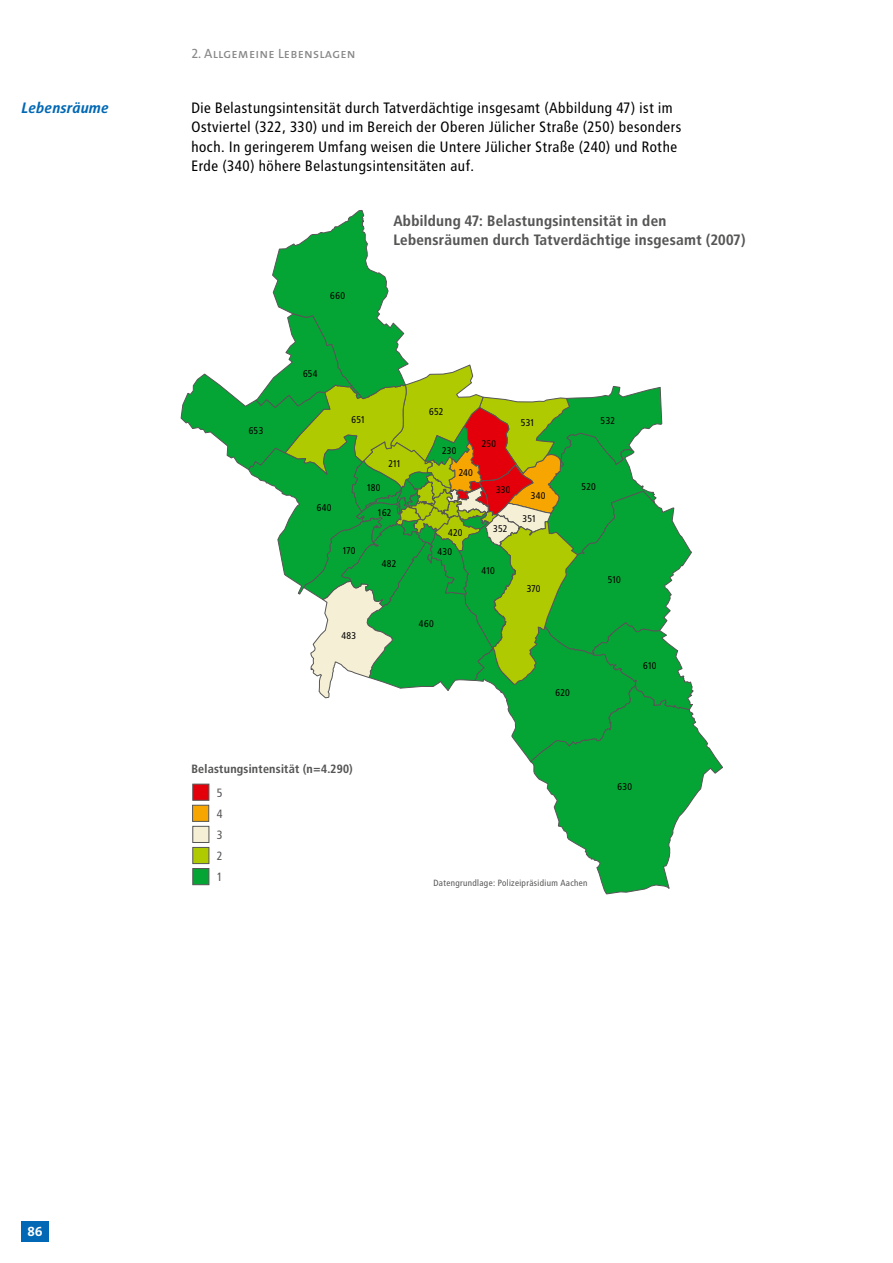
<style>
.page{position:relative;width:893px;height:1263px;background:#fff}
.page>*{position:absolute;margin:0;border:0;box-sizing:border-box;transform-origin:0 0}
.t1{font:15px/19.5px "Transit";color:#000}
.t2{font:700 15px/19.5px "Transit";color:#565655}
.t3{font:italic 700 15px "Transit";color:#0068b4}
.t4{font:13.5px "The Mix Caps";letter-spacing:.015em;color:#868786}
.t5{font:13.5px "The Mix Bold Caps";color:#fff}
.t6{font:700 12px "Transit";color:#565655}
.t7{font:12px/21px "Transit";color:#565655;text-align:justify}
.t8{font:9.75px "Transit";letter-spacing:-.015em;color:#000}
.t9{font:9px "Transit";color:#565655}
</style>
<div class="page">
<div style="left:21px;top:1221px;width:28px;height:21px;background:#0068b4"></div>
<svg style="left:180px;top:210px;width:543px;height:685px"></svg>
<div style="left:192px;top:784px;width:17px;height:17px;background:#e3000b;border:1px solid #565655"></div>
<div style="left:192px;top:805px;width:17px;height:17px;background:#f7a500;border:1px solid #565655"></div>
<div style="left:192px;top:826px;width:17px;height:17px;background:#f5efd6;border:1px solid #565655"></div>
<div style="left:192px;top:847px;width:17px;height:17px;background:#afca00;border:1px solid #565655"></div>
<div style="left:192px;top:868px;width:17px;height:17px;background:#05a535;border:1px solid #565655"></div>
<p class="t3" style="left:21px;top:98px;width:89px">Lebensräume</p>
<p class="t4" style="left:191px;top:42px;width:166px">2. Allgemeine Lebenslagen</p>
<p class="t1" style="left:191px;top:98px;width:492px">Die Belastungsintensität durch Tatverdächtige insgesamt (Abbildung 47) ist im Ostviertel (322, 330) und im Bereich der Oberen Jülicher Straße (250) besonders hoch. In geringerem Umfang weisen die Untere Jülicher Straße (240) und Rothe Erde (340) höhere Belastungsintensitäten auf.</p>
<p class="t8" style="left:249px;top:425px;width:17px">653</p>
<p class="t8" style="left:330px;top:290px;width:17px">660</p>
<p class="t2" style="left:393px;top:211px;width:354px">Abbildung 47: Belastungsintensität in den<br>Lebensräumen durch Tatverdächtige insgesamt (2007)</p>
<p class="t8" style="left:303px;top:368px;width:16px">654</p>
<p class="t8" style="left:352px;top:413px;width:16px">651</p>
<p class="t8" style="left:389px;top:458px;width:15px">211</p>
<p class="t8" style="left:429px;top:406px;width:16px">652</p>
<p class="t8" style="left:442px;top:444px;width:16px">230</p>
<p class="t8" style="left:459px;top:467px;width:16px">240</p>
<p class="t8" style="left:482px;top:438px;width:16px">250</p>
<p class="t8" style="left:521px;top:417px;width:16px">531</p>
<p class="t8" style="left:601px;top:415px;width:17px">532</p>
<p class="t8" style="left:317px;top:502px;width:17px">640</p>
<p class="t8" style="left:367px;top:481px;width:16px">180</p>
<p class="t8" style="left:378px;top:507px;width:16px">162</p>
<p class="t8" style="left:448px;top:527px;width:16px">420</p>
<p class="t8" style="left:342px;top:544px;width:15px">170</p>
<p class="t8" style="left:437px;top:546px;width:17px">430</p>
<p class="t8" style="left:382px;top:557px;width:17px">482</p>
<p class="t8" style="left:341px;top:630px;width:17px">483</p>
<p class="t8" style="left:419px;top:618px;width:17px">460</p>
<p class="t8" style="left:496px;top:484px;width:16px">330</p>
<p class="t8" style="left:493px;top:523px;width:16px">352</p>
<p class="t8" style="left:531px;top:490px;width:17px">340</p>
<p class="t8" style="left:523px;top:513px;width:16px">351</p>
<p class="t8" style="left:482px;top:565px;width:15px">410</p>
<p class="t8" style="left:527px;top:583px;width:15px">370</p>
<p class="t8" style="left:582px;top:481px;width:16px">520</p>
<p class="t8" style="left:608px;top:574px;width:15px">510</p>
<p class="t8" style="left:556px;top:687px;width:16px">620</p>
<p class="t8" style="left:643px;top:660px;width:15px">610</p>
<p class="t6" style="left:191px;top:762px;width:163px">Belastungsintensität (n=4.290)</p>
<p class="t7" style="left:217px;top:782px;width:8px">5<br>4<br>3<br>2<br>1</p>
<p class="t8" style="left:618px;top:780px;width:16px">630</p>
<p class="t9" style="left:433px;top:878px;width:156px">Datengrundlage: Polizeipräsidium Aachen</p>
<p class="t5" style="left:27px;top:1220px;width:17px">86</p>
</div>
